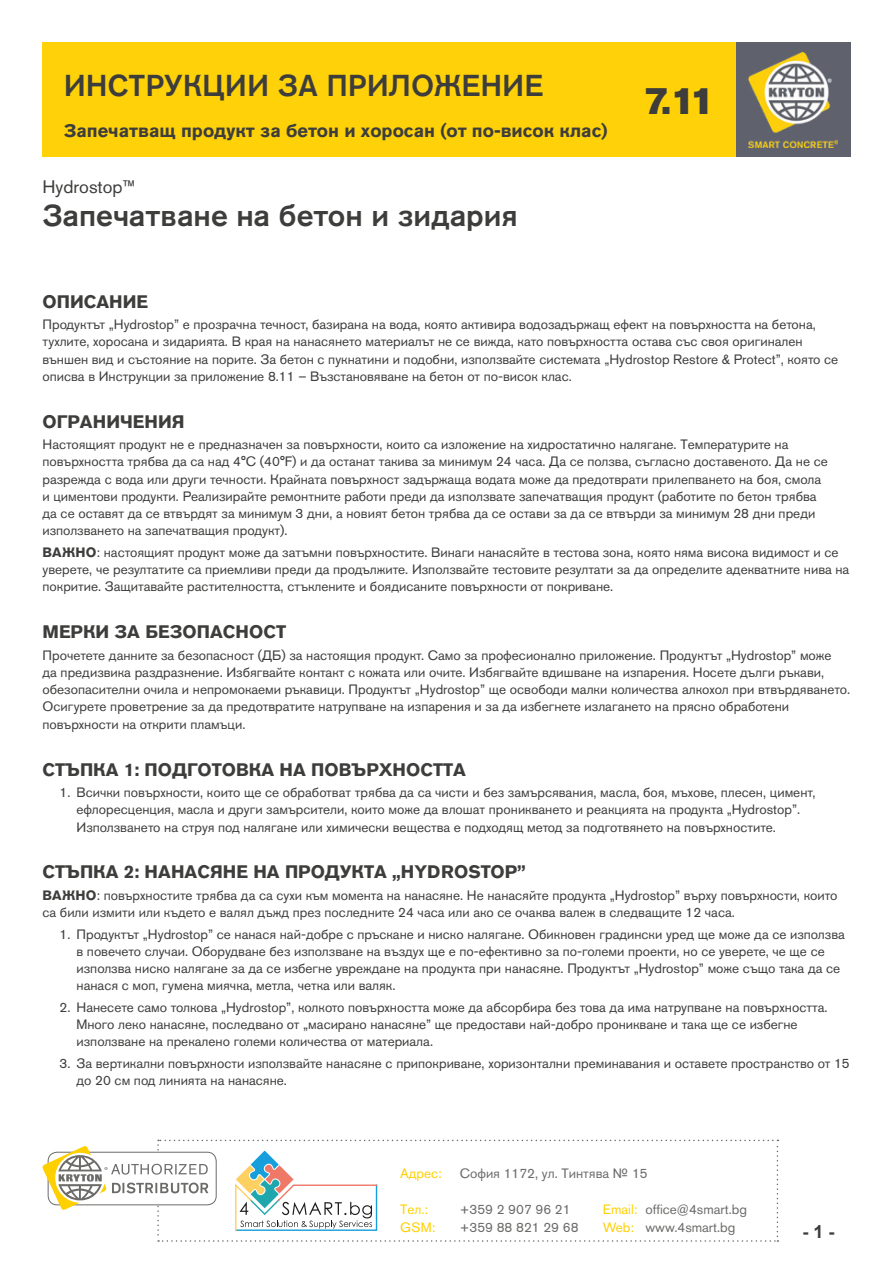
<style>
.page{position:relative;width:893px;height:1263px;background:#fff}
.page>*{position:absolute;margin:0;border:0;box-sizing:border-box;transform-origin:0 0}
.t1{font:37.5px "Akzidenz Grotesk Pro Super";color:#3d3d3c}
.t2{font:500 30px "Akzidenz Grotesk Pro";color:#3d3d3c}
.t3{font:700 18px "Akzidenz Grotesk Pro";color:#3d3d3c}
.t4{font:18px "Akzidenz Grotesk Pro";color:#3d3d3c}
.t5{font:700 18px "Arial";color:#3d3d3c}
.t6{font:13.5px/17.2px "Akzidenz Grotesk Pro";color:#3d3d3c}
.t7{font:13.5px/18px "Akzidenz Grotesk Pro";color:#6b6b6a}
.t8{font:13.5px/18px "Akzidenz Grotesk Pro";color:#ffd000}
.s1{font-weight:700}
</style>
<div class="page">
<svg style="left:42px;top:1140px;width:736px;height:102px"></svg>
<div style="left:43px;top:43px;width:693px;height:114px;background:#ffd109"></div>
<div style="left:736px;top:43px;width:114px;height:114px;background:#5f626d"></div>
<img style="left:749px;top:52px;width:88px;height:96px">
<h2 class="t2" style="left:64px;top:66px;width:481px">ИНСТРУКЦИИ ЗА ПРИЛОЖЕНИЕ</h2>
<h3 class="t3" style="left:64px;top:119px;width:545px">Запечатващ продукт за бетон и хоросан (от по-висок клас)</h3>
<h3 class="t4" style="left:43px;top:175px;width:94px">Hydrostop™</h3>
<h2 class="t2" style="left:43px;top:196px;width:477px">Запечатване на бетон и зидария</h2>
<h1 class="t1" style="left:644px;top:77px;width:72px">7.11</h1>
<h3 class="t3" style="left:43px;top:290px;width:107px">ОПИСАНИЕ</h3>
<p class="t6" style="left:43px;top:316px;width:797px">Продуктът „Hydrostop” е прозрачна течност, базирана на вода, която активира водозадържащ ефект на повърхността на бетона, тухлите, хоросана и зидарията. В края на нанасянето материалът не се вижда, като повърхността остава със своя оригинален външен вид и състояние на порите. За бетон с пукнатини и подобни, използвайте системата „Hydrostop Restore &amp; Protect”, която се описва в Инструкции за приложение 8.11 – Възстановяване на бетон от по-висок клас.</p>
<h3 class="t3" style="left:43px;top:410px;width:144px">ОГРАНИЧЕНИЯ</h3>
<p class="t6" style="left:43px;top:436px;width:787px">Настоящият продукт не е предназначен за повърхности, които са изложение на хидростатично налягане. Температурите на повърхността трябва да са над 4°C (40°F) и да останат такива за минимум 24 часа. Да се ползва, съгласно доставеното. Да не се разрежда с вода или други течности. Крайната повърхност задържаща водата може да предотврати прилепването на боя, смола и циментови продукти. Реализирайте ремонтните работи преди да използвате запечатващия продукт (работите по бетон трябва да се оставят да се втвърдят за минимум 3 дни, а новият бетон трябва да се остави за да се втвърди за минимум 28 дни преди използването на запечатващия продукт).</p>
<p class="t6" style="left:43px;top:544px;width:808px"><span class="s1">ВАЖНО</span>: настоящият продукт може да затъмни повърхностите. Винаги нанасяйте в тестова зона, която няма висока видимост и се уверете, че резултатите са приемливи преди да продължите. Използвайте тестовите резултати за да определите адекватните нива на покритие. Защитавайте растителността, стъклените и боядисаните повърхности от покриване.</p>
<h3 class="t3" style="left:43px;top:620px;width:245px">МЕРКИ ЗА БЕЗОПАСНОСТ</h3>
<p class="t6" style="left:43px;top:646px;width:809px">Прочетете данните за безопасност (ДБ) за настоящия продукт. Само за професионално приложение. Продуктът „Hydrostop” може<br>да предизвика раздразнение. Избягвайте контакт с кожата или очите. Избягвайте вдишване на изпарения. Носете дълги ръкави, обезопасителни очила и непромокаеми ръкавици. Продуктът „Hydrostop” ще освободи малки количества алкохол при втвърдяването.<br>Осигурете проветрение за да предотвратите натрупване на изпарения и за да избегнете излагането на прясно обработени повърхности на открити пламъци.</p>
<h3 class="t3" style="left:43px;top:757px;width:425px">СТЪПКА 1: ПОДГОТОВКА НА ПОВЪРХНОСТТА</h3>
<p class="t6" style="left:77px;top:784px;width:740px;text-indent:-17px">1. Всички повърхности, които ще се обработват трябва да са чисти и без замърсявания, масла, боя, мъхове, плесен, цимент, ефлоресценция, масла и други замърсители, които може да влошат проникването и реакцията на продукта „Hydrostop”.<br>Използването на струя под налягане или химически вещества е подходящ метод за подготвянето на повърхностите.</p>
<h3 class="t3" style="left:43px;top:860px;width:485px">СТЪПКА 2: НАНАСЯНЕ НА ПРОДУКТА „HYDROSTOP”</h3>
<p class="t6" style="left:43px;top:886px;width:796px"><span class="s1">ВАЖНО</span>: повърхностите трябва да са сухи към момента на нанасяне. Не нанасяйте продукта „Hydrostop” върху повърхности, които са били измити или където е валял дъжд през последните 24 часа или ако се очаква валеж в следващите 12 часа.</p>
<p class="t6" style="left:77px;top:925px;width:770px;text-indent:-17px">1. Продуктът „Hydrostop” се нанася най-добре с пръскане и ниско налягане. Обикновен градински уред ще може да се използва в повечето случаи. Оборудване без използване на въздух ще е по-ефективно за по-големи проекти, но се уверете, че ще се използва ниско налягане за да се избегне увреждане на продукта при нанасяне. Продуктът „Hydrostop” може също така да се нанася с моп, гумена миячка, метла, четка или валяк.</p>
<p class="t6" style="left:77px;top:998px;width:752px;text-indent:-17px">2. Нанесете само толкова „Hydrostop”, колкото повърхността може да абсорбира без това да има натрупване на повърхността.<br>Много леко нанасяне, последвано от „масирано нанасяне” ще предостави най-добро проникване и така ще се избегне използване на прекалено големи количества от материала.</p>
<p class="t6" style="left:77px;top:1054px;width:775px;text-indent:-17px">3. За вертикални повърхности използвайте нанасяне с припокриване, хоризонтални преминавания и оставете пространство от 15 до 20 см под линията на нанасяне.</p>
<p class="t7" style="left:460px;top:1164px;width:190px">София 1172, ул. Тинтява № 15</p>
<p class="t7" style="left:460px;top:1200px;width:120px">+359 2 907 96 21 +359 88 821 29 68</p>
<p class="t8" style="left:400px;top:1164px;width:43px">Адрес:</p>
<p class="t8" style="left:400px;top:1200px;width:37px">Тел.:<br>GSM:</p>
<p class="t8" style="left:603px;top:1200px;width:36px">Email:<br>Web:</p>
<p class="t7" style="left:645px;top:1200px;width:103px">office@4smart.bg www.4smart.bg</p>
<h3 class="t5" style="left:803px;top:1218px;width:34px">- 1 -</h3>
</div>
